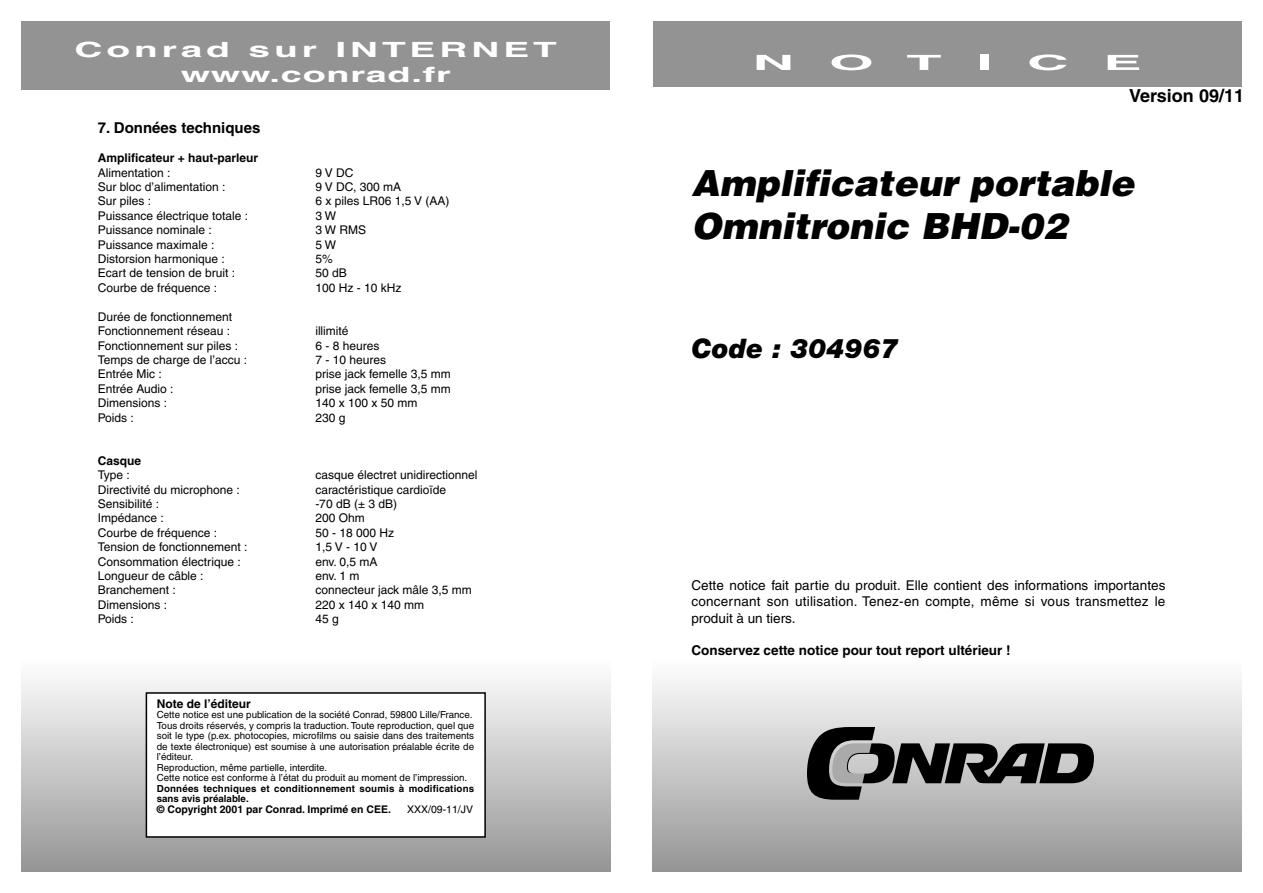
<style>
.page{position:relative;width:1263px;height:893px;background:#fff}
.page>*{position:absolute;margin:0;border:0;box-sizing:border-box;transform-origin:0 0}
.t1{font:italic 900 36px/43.2px "Helvetica";color:#000}
.t2{font:italic 900 27px "Helvetica Neue";color:#000}
.t3{font:700 21px/25.2px "Helvetica";letter-spacing:.1em;color:#fff;text-align:center;scale:1.85 1}
.t4{font:700 21px "Helvetica";letter-spacing:.1em;color:#fff;scale:2.75 1}
.t5{font:700 18px "Helvetica";color:#000}
.t6{font:700 15px "Helvetica";color:#000}
.t7{font:13.5px/16.2px "Helvetica";letter-spacing:.015em;color:#000;text-align:justify}
.t8{font:700 13.5px "Helvetica";color:#000}
.t9{font:12px/14.4px "Helvetica";color:#000}
.t10{font:700 12px "Helvetica";color:#000}
.t11{font:700 10.5px "Helvetica";color:#000}
.t12{font:10.5px "Helvetica";color:#000}
.t13{font:9.75px/10.5px "Helvetica";color:#000}
.t14{font:700 9.75px/10.5px "Helvetica";letter-spacing:.02em;color:#000}
</style>
<div class="page">
<div style="left:653px;top:659px;width:589px;height:213px;background:linear-gradient(to bottom,#fff,#969696)"></div>
<div style="left:21px;top:659px;width:589px;height:213px;background:linear-gradient(to bottom,#fff,#959595)"></div>
<div style="left:146px;top:693px;width:339px;height:144px;background:#fff"></div>
<div style="left:146px;top:692px;width:340px;height:146px;border:2px solid #000"></div>
<div style="left:653px;top:21px;width:589px;height:65px;background:#939393"></div>
<div style="left:21px;top:21px;width:589px;height:68px;background:#939393"></div>
<svg style="left:807px;top:727px;width:287px;height:73px;background:#727272"></svg>
<h3 class="t3" style="left:75px;top:36px;width:262px">Conrad sur INTERNET www.conrad.fr</h3>
<p class="t6" style="left:98px;top:119px;width:164px">7. Données techniques</p>
<p class="t10" style="left:98px;top:151px;width:162px">Amplificateur + haut-parleur</p>
<p class="t9" style="left:98px;top:165px;width:74px">Alimentation :</p>
<p class="t9" style="left:315px;top:165px;width:40px">9 V DC</p>
<p class="t9" style="left:98px;top:180px;width:129px">Sur bloc d’alimentation :</p>
<p class="t9" style="left:315px;top:180px;width:87px">9 V DC, 300 mA</p>
<p class="t9" style="left:98px;top:194px;width:55px">Sur piles :</p>
<p class="t9" style="left:315px;top:194px;width:136px">6 x piles LR06 1,5 V (AA)</p>
<p class="t9" style="left:98px;top:208px;width:152px">Puissance électrique totale :</p>
<p class="t9" style="left:315px;top:208px;width:22px">3 W</p>
<p class="t9" style="left:98px;top:223px;width:116px">Puissance nominale :</p>
<p class="t9" style="left:315px;top:223px;width:52px">3 W RMS</p>
<p class="t9" style="left:98px;top:237px;width:118px">Puissance maximale :</p>
<p class="t9" style="left:315px;top:237px;width:22px">5 W</p>
<p class="t9" style="left:98px;top:252px;width:129px">Distorsion harmonique :</p>
<p class="t9" style="left:315px;top:252px;width:19px">5%</p>
<p class="t9" style="left:98px;top:266px;width:139px">Ecart de tension de bruit :</p>
<p class="t9" style="left:315px;top:266px;width:33px">50 dB</p>
<p class="t9" style="left:98px;top:280px;width:121px">Courbe de fréquence :</p>
<p class="t9" style="left:315px;top:280px;width:88px">100 Hz - 10 kHz</p>
<p class="t9" style="left:98px;top:309px;width:136px">Durée de fonctionnement<br>Fonctionnement réseau :</p>
<p class="t9" style="left:315px;top:324px;width:35px">illimité</p>
<p class="t9" style="left:98px;top:338px;width:142px">Fonctionnement sur piles :</p>
<p class="t9" style="left:315px;top:338px;width:66px">6 - 8 heures</p>
<p class="t9" style="left:98px;top:352px;width:151px">Temps de charge de l’accu :</p>
<p class="t9" style="left:315px;top:352px;width:72px">7 - 10 heures</p>
<p class="t9" style="left:98px;top:367px;width:66px">Entrée Mic :</p>
<p class="t9" style="left:315px;top:367px;width:137px">prise jack femelle 3,5 mm</p>
<p class="t9" style="left:98px;top:381px;width:77px">Entrée Audio :</p>
<p class="t9" style="left:315px;top:381px;width:137px">prise jack femelle 3,5 mm</p>
<p class="t9" style="left:98px;top:396px;width:71px">Dimensions :</p>
<p class="t9" style="left:315px;top:396px;width:104px">140 x 100 x 50 mm</p>
<p class="t9" style="left:98px;top:410px;width:38px">Poids :</p>
<p class="t9" style="left:315px;top:410px;width:32px">230 g</p>
<p class="t10" style="left:98px;top:453px;width:45px">Casque</p>
<p class="t9" style="left:98px;top:468px;width:33px">Type :</p>
<p class="t9" style="left:315px;top:468px;width:164px">casque électret unidirectionnel</p>
<p class="t9" style="left:98px;top:482px;width:144px">Directivité du microphone :</p>
<p class="t9" style="left:315px;top:482px;width:132px">caractéristique cardioïde</p>
<p class="t9" style="left:98px;top:496px;width:63px">Sensibilité :</p>
<p class="t9" style="left:315px;top:496px;width:83px">-70 dB (± 3 dB)</p>
<p class="t9" style="left:98px;top:511px;width:68px">Impédance :</p>
<p class="t9" style="left:315px;top:511px;width:51px">200 Ohm</p>
<p class="t9" style="left:98px;top:525px;width:121px">Courbe de fréquence :</p>
<p class="t9" style="left:315px;top:525px;width:80px">50 - 18 000 Hz</p>
<p class="t9" style="left:98px;top:540px;width:151px">Tension de fonctionnement :</p>
<p class="t9" style="left:315px;top:540px;width:64px">1,5 V - 10 V</p>
<p class="t9" style="left:98px;top:554px;width:144px">Consommation électrique :</p>
<p class="t9" style="left:315px;top:554px;width:64px">env. 0,5 mA</p>
<p class="t9" style="left:98px;top:568px;width:107px">Longueur de câble :</p>
<p class="t9" style="left:315px;top:568px;width:46px">env. 1 m</p>
<p class="t9" style="left:98px;top:583px;width:79px">Branchement :</p>
<p class="t9" style="left:315px;top:583px;width:158px">connecteur jack mâle 3,5 mm</p>
<p class="t9" style="left:98px;top:597px;width:71px">Dimensions :</p>
<p class="t9" style="left:315px;top:597px;width:110px">220 x 140 x 140 mm</p>
<p class="t9" style="left:98px;top:612px;width:38px">Poids :</p>
<p class="t9" style="left:315px;top:612px;width:25px">45 g</p>
<p class="t10" style="left:157px;top:696px;width:96px">Note de l’éditeur</p>
<p class="t13" style="left:157px;top:709px;width:319px">Cette notice est une publication de la société Conrad, 59800 Lille/France.<br>Tous droits réservés, y compris la traduction. Toute reproduction, quel que soit le type (p.ex. photocopies, microfilms ou saisie dans des traitements de texte électronique) est soumise à une autorisation préalable écrite de l’éditeur.<br>Reproduction, même partielle, interdite.<br>Cette notice est conforme à l’état du produit au moment de l’impression.</p>
<p class="t14" style="left:157px;top:783px;width:319px">Données techniques et conditionnement soumis à modifications sans avis préalable.</p>
<p class="t11" style="left:157px;top:803px;width:236px">© Copyright 2001 par Conrad. Imprimé en CEE.</p>
<p class="t12" style="left:407px;top:803px;width:67px">XXX/09-11/JV</p>
<h3 class="t4" style="left:753px;top:50px;width:17px">N</h3>
<h3 class="t4" style="left:829px;top:50px;width:18px">O</h3>
<h3 class="t4" style="left:906px;top:50px;width:14px">T</h3>
<h3 class="t4" style="left:976px;top:50px;width:7px">I</h3>
<h3 class="t4" style="left:1027px;top:50px;width:17px">C</h3>
<h3 class="t4" style="left:1103px;top:50px;width:16px">E</h3>
<h3 class="t5" style="left:1129px;top:85px;width:116px">Version 09/11</h3>
<h1 class="t1" style="left:691px;top:160px;width:444px">Amplificateur portable<br>Omnitronic BHD-02</h1>
<h2 class="t2" style="left:691px;top:332px;width:209px">Code : 304967</h2>
<p class="t7" style="left:691px;top:577px;width:475px">Cette notice fait partie du produit. Elle contient des informations importantes concernant son utilisation. Tenez-en compte, même si vous transmettez le produit à un tiers.</p>
<p class="t8" style="left:691px;top:642px;width:321px">Conservez cette notice pour tout report ultérieur !</p>
</div>
